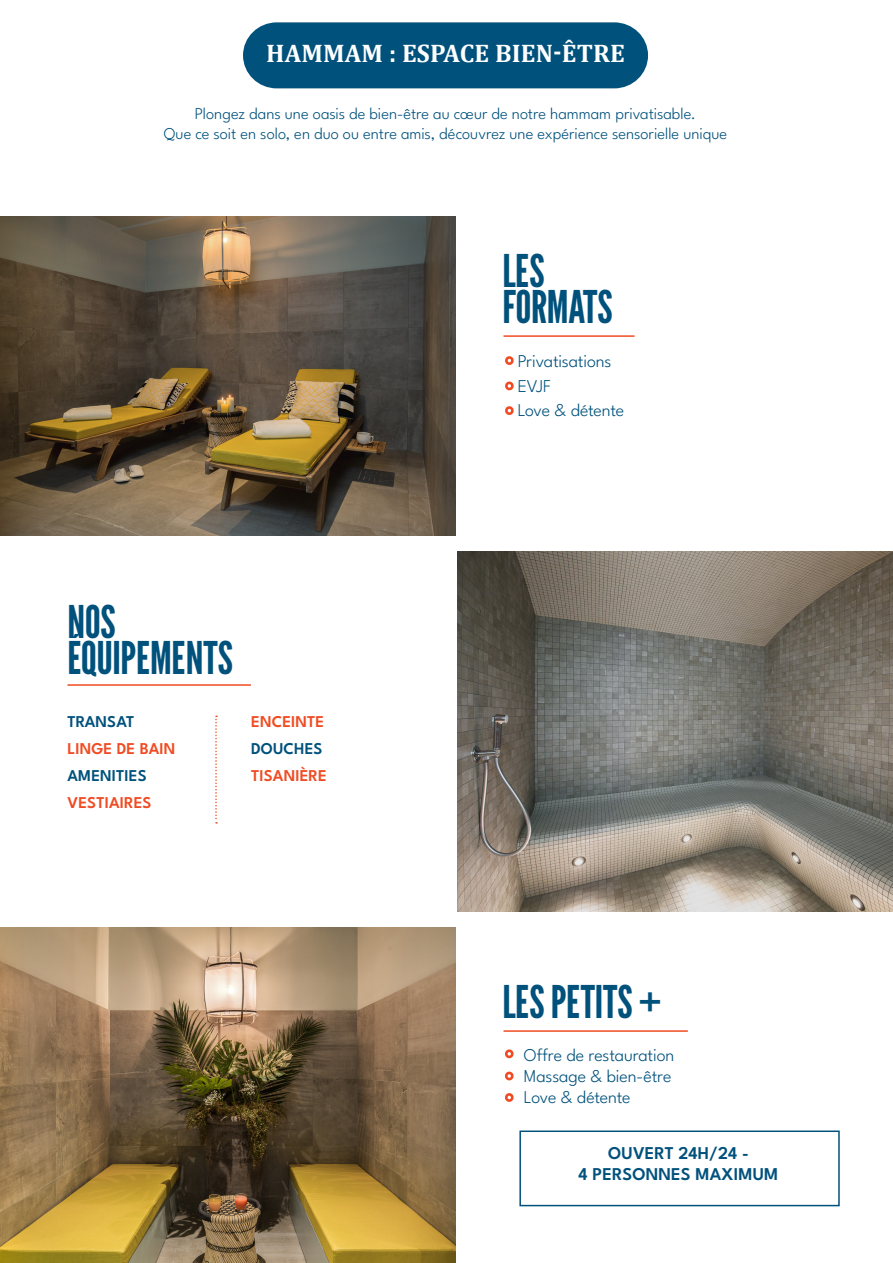
<style>
.page{position:relative;width:893px;height:1263px;background:#fff}
.page>*{position:absolute;margin:0;border:0;box-sizing:border-box;transform-origin:0 0}
.t1{font:45px "League Gothic";letter-spacing:-.01em;color:#00517c}
.t2{font:700 25.5px "Cambria";letter-spacing:.005em;color:#fff}
.Style_de_paragraphe{font:300 18px "League Spartan";letter-spacing:-.01em;color:#00517c}
.t3{font:600 18px "League Spartan";letter-spacing:.005em;color:#00517c}
.Style_de_paragraphe-2{font:300 16.5px/19.8px "League Spartan";color:#00517c;text-align:center}
.t4{font:600 16.5px "League Spartan";letter-spacing:.005em;color:#f04b22}
.t5{font:600 16.5px "League Spartan";letter-spacing:.005em;color:#00517c}
</style>
<div class="page">
<div style="left:243px;top:22px;width:405px;height:66px;background:#00517c"></div>
<div style="left:519px;top:1130px;width:321px;height:76px;border:2px solid #00517c"></div>
<hr style="left:68px;top:684px;width:183px;height:2px;background:#f04b22">
<hr style="left:503px;top:1030px;width:185px;height:2px;background:#f04b22">
<svg style="left:215px;top:716px;width:2px;height:108px"></svg>
<hr style="left:503px;top:335px;width:131px;height:2px;background:#f04b22">
<svg style="left:505px;top:356px;width:9px;height:9px"></svg>
<svg style="left:505px;top:381px;width:9px;height:10px"></svg>
<svg style="left:505px;top:406px;width:9px;height:9px"></svg>
<svg style="left:505px;top:1049px;width:9px;height:10px"></svg>
<svg style="left:505px;top:1071px;width:9px;height:10px"></svg>
<svg style="left:505px;top:1093px;width:9px;height:9px"></svg>
<img style="left:0;top:927px;width:455px;height:336px">
<img style="left:458px;top:551px;width:435px;height:360px">
<img style="left:0;top:216px;width:455px;height:320px">
<p class="t2" style="left:266px;top:35px;width:360px">HAMMAM : ESPACE BIEN-ÊTRE</p>
<p class="Style_de_paragraphe-2" style="left:164px;top:102px;width:565px">Plongez dans une oasis de bien-être au cœur de notre hammam privatisable.<br>Que ce soit en solo, en duo ou entre amis, découvrez une expérience sensorielle unique</p>
<p class="t1" style="left:502px;top:240px;width:44px">LES</p>
<p class="t1" style="left:502px;top:276px;width:112px">FORMATS</p>
<p class="Style_de_paragraphe" style="left:518px;top:348px;width:95px">Privatisations</p>
<p class="Style_de_paragraphe" style="left:518px;top:372px;width:35px">EVJF</p>
<p class="t1" style="left:68px;top:591px;width:50px">NOS</p>
<p class="t1" style="left:68px;top:627px;width:167px">ÉQUIPEMENTS</p>
<p class="t5" style="left:68px;top:708px;width:68px">TRANSAT</p>
<p class="t4" style="left:68px;top:735px;width:109px">LINGE DE BAIN</p>
<p class="t5" style="left:68px;top:762px;width:81px">AMENITIES</p>
<p class="t4" style="left:68px;top:789px;width:86px">VESTIAIRES</p>
<p class="t4" style="left:251px;top:709px;width:75px">ENCEINTE</p>
<p class="t5" style="left:251px;top:736px;width:73px">DOUCHES</p>
<p class="t4" style="left:251px;top:763px;width:77px">TISANIÈRE</p>
<p class="Style_de_paragraphe" style="left:518px;top:397px;width:108px">Love &amp; détente</p>
<p class="t1" style="left:502px;top:971px;width:161px">LES PETITS +</p>
<p class="Style_de_paragraphe" style="left:524px;top:1041px;width:152px">Offre de restauration</p>
<p class="Style_de_paragraphe" style="left:524px;top:1083px;width:108px">Love &amp; détente</p>
<p class="Style_de_paragraphe" style="left:524px;top:1062px;width:149px">Massage &amp; bien-être</p>
<p class="t3" style="left:608px;top:1139px;width:142px">OUVERT 24H/24 -</p>
<p class="t3" style="left:579px;top:1160px;width:201px">4 PERSONNES MAXIMUM</p>
</div>
